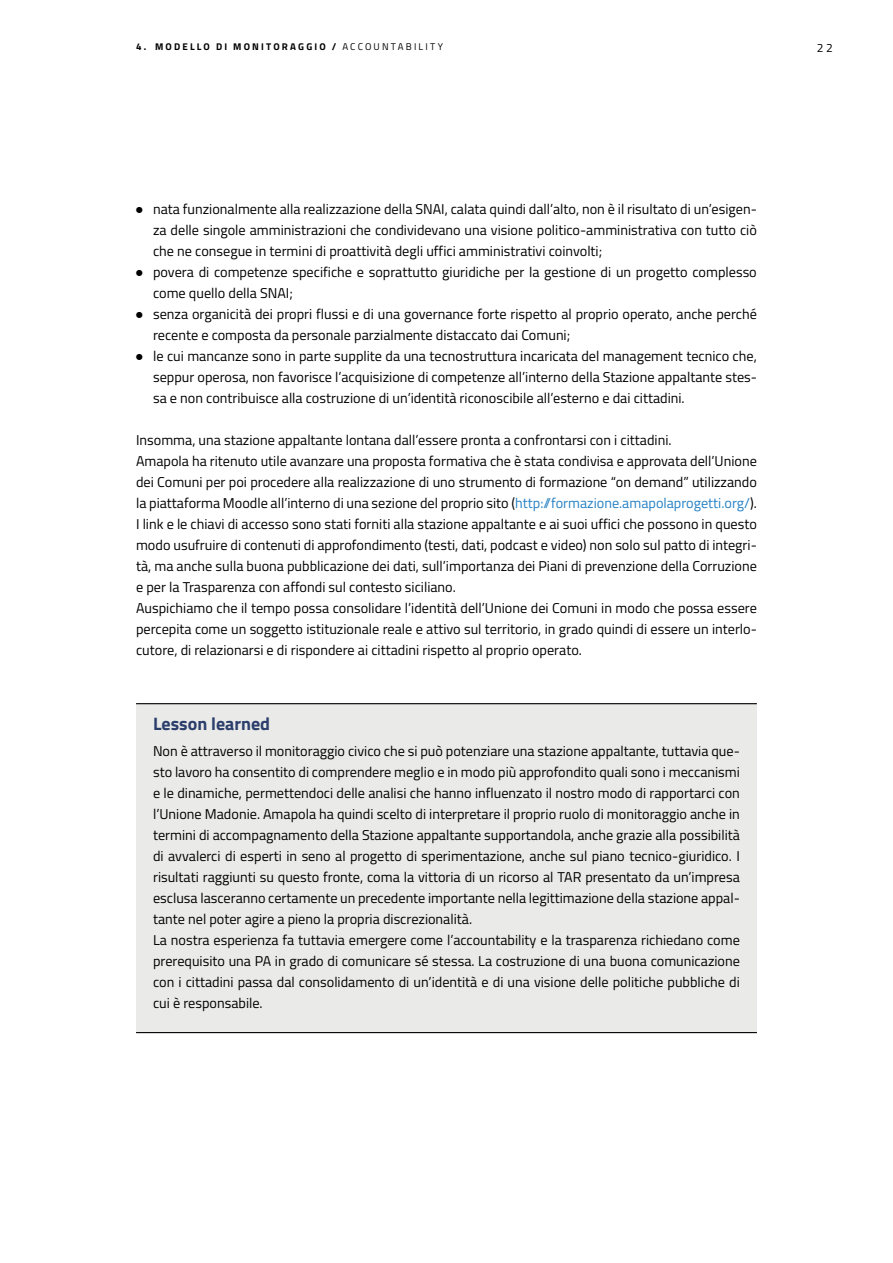
<style>
.page{position:relative;width:893px;height:1263px;background:#fff}
.page>*{position:absolute;margin:0;border:0;box-sizing:border-box;transform-origin:0 0}
.t1{font:700 18px "Titillium";color:#2c3e6b}
.t2{font:14.25px/21px "Titillium";color:#000}
.t3{font:12px "Titillium";color:#000}
.t4{font:700 9.75px "Titillium";letter-spacing:.22em;color:#000}
.s1{font-weight:400}
.s2{font-family:"Monotype Sorts";font-size:8.25px}
.s3{color:#2581c4}
</style>
<div class="page">
<div style="left:136px;top:704px;width:621px;height:328px;background:#eaebe9"></div>
<hr style="left:136px;top:703px;width:621px;height:1px;background:#000">
<hr style="left:136px;top:1032px;width:621px;height:1px;background:#000">
<p class="t4" style="left:136px;top:39px;width:309px">4. MODELLO DI MONITORAGGIO / <span class="s1">ACCOUNTABILITY</span></p>
<p class="t3" style="left:817px;top:39px;width:17px">22</p>
<p class="t2" style="left:136px;top:198px;width:622px"><span class="s2">O</span> nata funzionalmente alla realizzazione della SNAI, calata quindi dall’alto, non è il risultato di un’esigen-</p>
<p class="t2" style="left:153px;top:219px;width:605px">za delle singole amministrazioni che condividevano una visione politico-amministrativa con tutto ciò</p>
<p class="t2" style="left:153px;top:240px;width:451px">che ne consegue in termini di proattività degli uffici amministrativi coinvolti;</p>
<p class="t2" style="left:136px;top:261px;width:622px"><span class="s2">O</span> povera di competenze specifiche e soprattutto giuridiche per la gestione di un progetto complesso</p>
<p class="t2" style="left:153px;top:282px;width:141px">come quello della SNAI;</p>
<p class="t2" style="left:136px;top:303px;width:622px"><span class="s2">O</span> senza organicità dei propri flussi e di una governance forte rispetto al proprio operato, anche perché</p>
<p class="t2" style="left:153px;top:324px;width:419px">recente e composta da personale parzialmente distaccato dai Comuni;</p>
<p class="t2" style="left:136px;top:345px;width:622px"><span class="s2">O</span> le cui mancanze sono in parte supplite da una tecnostruttura incaricata del management tecnico che,</p>
<p class="t2" style="left:153px;top:366px;width:605px">seppur operosa, non favorisce l’acquisizione di competenze all’interno della Stazione appaltante stes-</p>
<p class="t2" style="left:153px;top:387px;width:533px">sa e non contribuisce alla costruzione di un’identità riconoscibile all’esterno e dai cittadini.</p>
<p class="t2" style="left:136px;top:429px;width:622px">Insomma, una stazione appaltante lontana dall’essere pronta a confrontarsi con i cittadini.<br>Amapola ha ritenuto utile avanzare una proposta formativa che è stata condivisa e approvata dell’Unione dei Comuni per poi procedere alla realizzazione di uno strumento di formazione “on demand” utilizzando la piattaforma Moodle all’interno di una sezione del proprio sito (<span class="s3">http://formazione.amapolaprogetti.org/</span>).<br>I link e le chiavi di accesso sono stati forniti alla stazione appaltante e ai suoi uffici che possono in questo modo usufruire di contenuti di approfondimento (testi, dati, podcast e video) non solo sul patto di integri&shy;tà, ma anche sulla buona pubblicazione dei dati, sull’importanza dei Piani di prevenzione della Corruzione e per la Trasparenza con affondi sul contesto siciliano.<br>Auspichiamo che il tempo possa consolidare l’identità dell’Unione dei Comuni in modo che possa essere percepita come un soggetto istituzionale reale e attivo sul territorio, in grado quindi di essere un interlo&shy;cutore, di relazionarsi e di rispondere ai cittadini rispetto al proprio operato.</p>
<p class="t1" style="left:153px;top:710px;width:119px">Lesson learned</p>
<p class="t2" style="left:153px;top:740px;width:588px">Non è attraverso il monitoraggio civico che si può potenziare una stazione appaltante, tuttavia que&shy;sto lavoro ha consentito di comprendere meglio e in modo più approfondito quali sono i meccanismi e le dinamiche, permettendoci delle analisi che hanno influenzato il nostro modo di rapportarci con l’Unione Madonie. Amapola ha quindi scelto di interpretare il proprio ruolo di monitoraggio anche in termini di accompagnamento della Stazione appaltante supportandola, anche grazie alla possibilità di avvalerci di esperti in seno al progetto di sperimentazione, anche sul piano tecnico-giuridico. I risultati raggiunti su questo fronte, coma la vittoria di un ricorso al TAR presentato da un’impresa esclusa lasceranno certamente un precedente importante nella legittimazione della stazione appal&shy;tante nel poter agire a pieno la propria discrezionalità.<br>La nostra esperienza fa tuttavia emergere come l’accountability e la trasparenza richiedano come prerequisito una PA in grado di comunicare sé stessa. La costruzione di una buona comunicazione con i cittadini passa dal consolidamento di un’identità e di una visione delle politiche pubbliche di cui è responsabile.</p>
</div>
